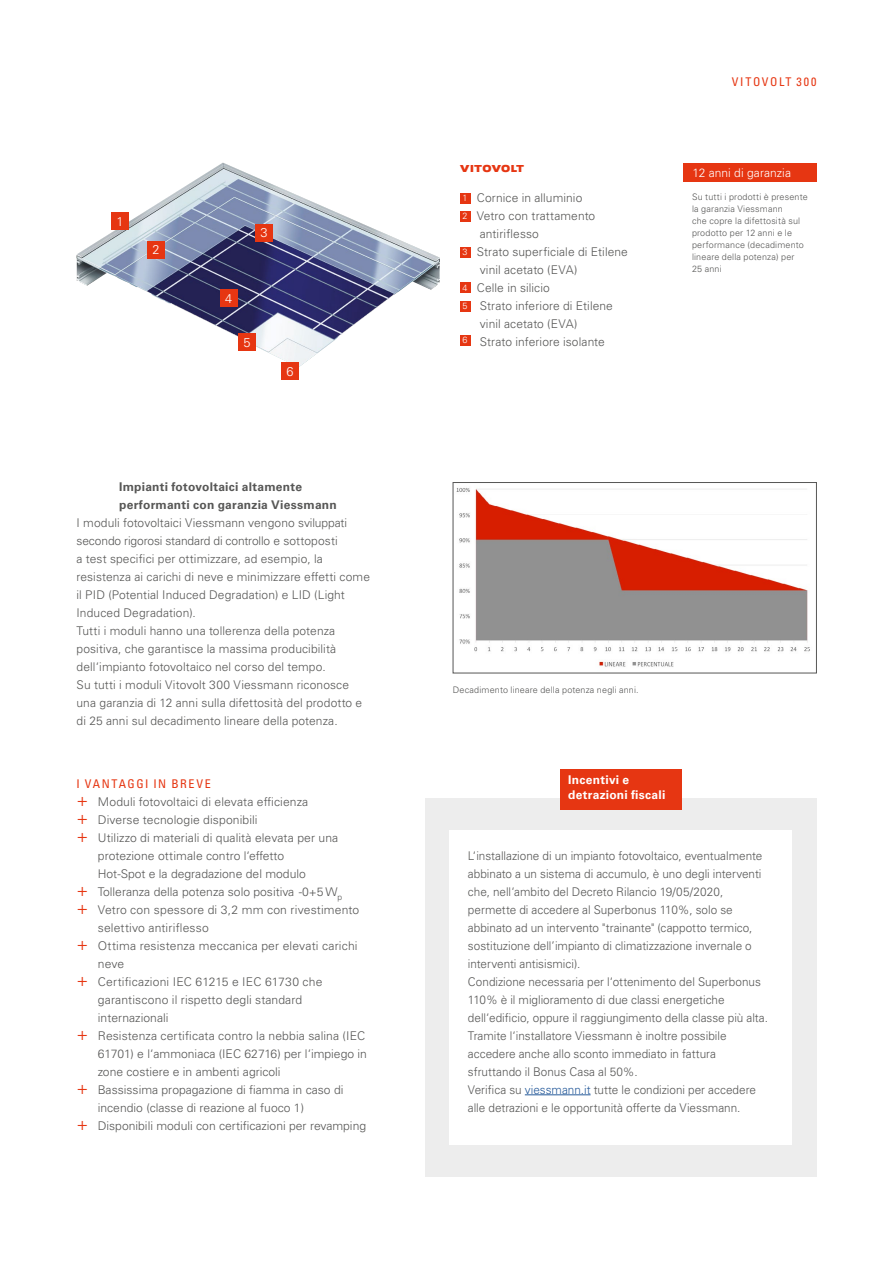
<style>
.page{position:relative;width:893px;height:1263px;background:#fff}
.page>*{position:absolute;margin:0;border:0;box-sizing:border-box;transform-origin:0 0}
.t1{font:300 12.75px "Univers LTCYR 45";color:#fff}
.t2{font:300 12px/18px "Univers LTCYR 45";letter-spacing:.005em;color:#575756}
.t3{font:700 12px/18px "Univers LTCYR 65";letter-spacing:.02em;color:#575756}
.t4{font:condensed 12px "Univers LTCYR 57";letter-spacing:.13em;color:#e63612}
.t5{font:700 12px/15px "Univers LTCYR 65";letter-spacing:.02em;color:#fff}
.t6{font:300 12px "Univers LTCYR 45";letter-spacing:.005em;color:#fff}
.t7{font:700 10.5px "Viessmann";color:#e63612}
.t8{font:300 9px/12px "Univers LTCYR 45";letter-spacing:.02em;color:#575756}
.t9{font:300 9px/18px "Univers LTCYR 45";color:#fff}
.s1{font-size:18px;color:#e63612}
.s2{color:#275b9b}
</style>
<div class="page">
<div style="left:425px;top:798px;width:391px;height:378px;background:#ededed"></div>
<div style="left:449px;top:830px;width:343px;height:315px;background:#fff"></div>
<div style="left:683px;top:164px;width:133px;height:18px;background:#e63612"></div>
<img style="left:77px;top:163px;width:363px;height:204px">
<div style="left:112px;top:213px;width:17px;height:17px;background:#e63612"></div>
<div style="left:148px;top:241px;width:17px;height:17px;background:#e63612"></div>
<div style="left:255px;top:224px;width:17px;height:17px;background:#e63612"></div>
<div style="left:220px;top:290px;width:17px;height:17px;background:#e63612"></div>
<div style="left:281px;top:363px;width:17px;height:17px;background:#e63612"></div>
<div style="left:460px;top:193px;width:10px;height:10px;background:#e63612"></div>
<div style="left:460px;top:211px;width:10px;height:10px;background:#e63612"></div>
<div style="left:460px;top:247px;width:10px;height:10px;background:#e63612"></div>
<div style="left:460px;top:282px;width:10px;height:11px;background:#e63612"></div>
<div style="left:460px;top:301px;width:10px;height:10px;background:#e63612"></div>
<div style="left:460px;top:335px;width:10px;height:10px;background:#e63612"></div>
<div style="left:238px;top:334px;width:17px;height:17px;background:#e63612"></div>
<img style="left:456px;top:488px;width:354px;height:179px">
<div style="left:453px;top:482px;width:364px;height:191px;border:1px solid #575756"></div>
<hr style="left:525px;top:1094px;width:66px;height:1px;background:#275b9b">
<div style="left:560px;top:769px;width:121px;height:40px;background:#e63612"></div>
<p class="t1" style="left:117px;top:213px;width:9px">1</p>
<p class="t1" style="left:153px;top:241px;width:9px">2</p>
<p class="t1" style="left:260px;top:224px;width:9px">3</p>
<p class="t1" style="left:225px;top:290px;width:9px">4</p>
<p class="t1" style="left:243px;top:334px;width:9px">5</p>
<p class="t1" style="left:286px;top:363px;width:9px">6</p>
<p class="t3" style="left:119px;top:477px;width:219px">Impianti fotovoltaici altamente performanti con garanzia Viessmann</p>
<p class="t2" style="left:77px;top:514px;width:295px">I moduli fotovoltaici Viessmann vengono sviluppati secondo rigorosi standard di controllo e sottoposti<br>a test specifici per ottimizzare, ad esempio, la resistenza ai carichi di neve e minimizzare effetti come il PID (Potential Induced Degradation) e LID (Light Induced Degradation).<br>Tutti i moduli hanno una tollerenza della potenza positiva, che garantisce la massima producibilità dell‘impianto fotovoltaico nel corso del tempo.<br>Su tutti i moduli Vitovolt 300 Viessmann riconosce una garanzia di 12 anni sulla difettosità del prodotto e di 25 anni sul decadimento lineare della potenza.</p>
<p class="t4" style="left:77px;top:776px;width:136px">I VANTAGGI IN BREVE</p>
<p class="t2" style="left:77px;top:792px;width:233px"><span class="s1">+</span> Moduli fotovoltaici di elevata efficienza</p>
<p class="t2" style="left:77px;top:810px;width:183px"><span class="s1">+</span> Diverse tecnologie disponibili</p>
<p class="t2" style="left:77px;top:828px;width:263px"><span class="s1">+</span> Utilizzo di materiali di qualità elevata per una</p>
<p class="t2" style="left:98px;top:846px;width:188px">protezione ottimale contro l‘effetto</p>
<p class="t2" style="left:98px;top:864px;width:210px">Hot-Spot e la degradazione del modulo</p>
<p class="t2" style="left:77px;top:882px;width:267px"><span class="s1">+</span> Tolleranza della potenza solo positiva -0+5 W<sub>p</sub></p>
<p class="t2" style="left:77px;top:900px;width:284px"><span class="s1">+</span> Vetro con spessore di 3,2 mm con rivestimento</p>
<p class="t2" style="left:98px;top:918px;width:113px">selettivo antiriflesso</p>
<p class="t2" style="left:77px;top:936px;width:283px"><span class="s1">+</span> Ottima resistenza meccanica per elevati carichi</p>
<p class="t2" style="left:98px;top:954px;width:28px">neve</p>
<p class="t2" style="left:77px;top:972px;width:248px"><span class="s1">+</span> Certificazioni IEC 61215 e IEC 61730 che</p>
<p class="t2" style="left:98px;top:990px;width:206px">garantiscono il rispetto degli standard</p>
<p class="t2" style="left:98px;top:1008px;width:72px">internazionali</p>
<p class="t2" style="left:77px;top:1026px;width:290px"><span class="s1">+</span> Resistenza certificata contro la nebbia salina (IEC</p>
<p class="t2" style="left:98px;top:1044px;width:271px">61701) e l‘ammoniaca (IEC 62716) per l‘impiego in</p>
<p class="t2" style="left:98px;top:1062px;width:184px">zone costiere e in ambenti agricoli</p>
<p class="t2" style="left:77px;top:1080px;width:268px"><span class="s1">+</span> Bassissima propagazione di fiamma in caso di</p>
<p class="t2" style="left:98px;top:1098px;width:208px">incendio (classe di reazione al fuoco 1)</p>
<p class="t2" style="left:77px;top:1116px;width:291px"><span class="s1">+</span> Disponibili moduli con certificazioni per revamping</p>
<p class="t7" style="left:460px;top:161px;width:66px">VITOVOLT</p>
<p class="t2" style="left:477px;top:188px;width:153px">Cornice in alluminio<br>Vetro con trattamento antiriflesso<br>Strato superficiale di Etilene vinil acetato (EVA)<br>Celle in silicio<br>Strato inferiore di Etilene vinil acetato (EVA)<br>Strato inferiore isolante</p>
<p class="t9" style="left:463px;top:189px;width:7px">1<br>2</p>
<p class="t9" style="left:463px;top:243px;width:7px">3</p>
<p class="t9" style="left:463px;top:278px;width:7px;line-height:18.5px">4<br>5</p>
<p class="t9" style="left:463px;top:331px;width:7px">6</p>
<p class="t4" style="left:732px;top:74px;width:86px">VITOVOLT 300</p>
<p class="t6" style="left:692px;top:164px;width:100px">12 anni di garanzia</p>
<p class="t8" style="left:692px;top:190px;width:117px">Su tutti i prodotti è presente la garanzia Viessmann<br>che copre la difettosità sul prodotto per 12 anni e le performance (decadimento lineare della potenza) per<br>25 anni</p>
<p class="t8" style="left:453px;top:683px;width:187px">Decadimento lineare della potenza negli anni.</p>
<p class="t5" style="left:568px;top:771px;width:99px">Incentivi e detrazioni fiscali</p>
<p class="t2" style="left:468px;top:846px;width:302px">L‘installazione di un impianto fotovoltaico, eventualmente abbinato a un sistema di accumulo, è uno degli interventi che, nell‘ambito del Decreto Rilancio 19/05/2020, permette di accedere al Superbonus 110%, solo se abbinato ad un intervento "trainante" (cappotto termico, sostituzione dell’impianto di climatizzazione invernale o interventi antisismici).<br>Condizione necessaria per l‘ottenimento del Superbonus 110% è il miglioramento di due classi energetiche dell‘edificio, oppure il raggiungimento della classe più alta.<br>Tramite l‘installatore Viessmann è inoltre possibile accedere anche allo sconto immediato in fattura sfruttando il Bonus Casa al 50%.<br>Verifica su <span class="s2">viessmann.it</span> tutte le condizioni per accedere alle detrazioni e le opportunità offerte da Viessmann.</p>
</div>
